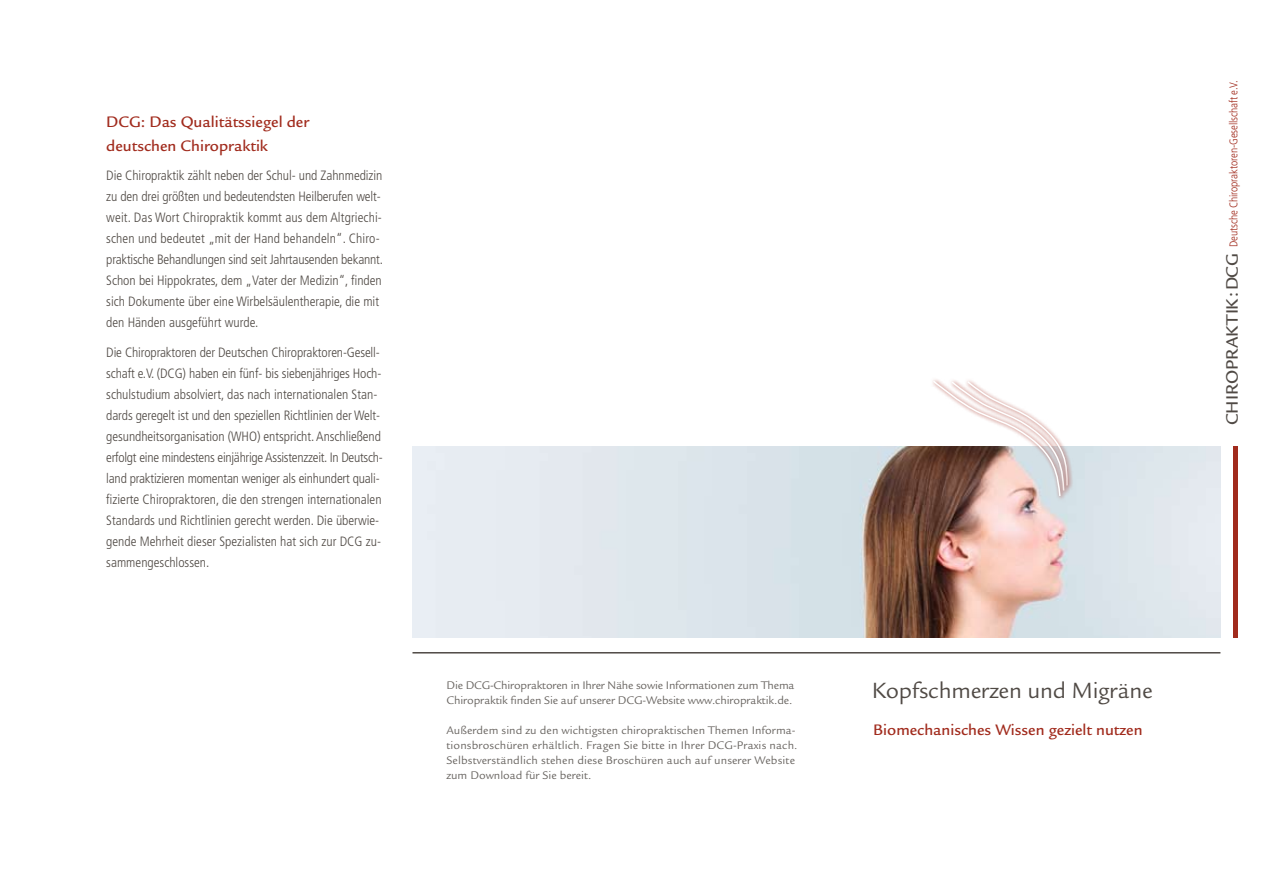
<style>
.page{position:relative;width:1263px;height:893px;background:#fff}
.page>*{position:absolute;margin:0;border:0;box-sizing:border-box;transform-origin:0 0}
.t1{font:24px "Legacy Sans";letter-spacing:-.01em;color:#504a45}
.t2{font:500 18px "Legacy Sans";letter-spacing:-.005em;color:#504a45}
.t3{font:500 16.5px/24px "Legacy Sans";color:#a12b1d}
.t4{font:300 condensed 13.5px/21px "Frutiger";letter-spacing:-.005em;color:#504a45}
.t5{font:12px/15px "Legacy Sans";letter-spacing:.005em;color:#696561}
.t6{font:300 condensed 11.25px "Frutiger";letter-spacing:-.01em;color:#a12b1d}
</style>
<div class="page">
<img style="left:412px;top:446px;width:808px;height:192px">
<hr style="left:412px;top:652px;width:808px;height:1px;background:#504a45">
<hr style="left:1233px;top:446px;width:4px;height:192px;background:#a12b1d">
<svg style="left:1113px;top:446px;width:6px;height:56px"></svg>
<svg style="left:930px;top:379px;width:183px;height:129px"></svg>
<svg style="left:932px;top:380px;width:138px;height:118px"></svg>
<p class="t3" style="left:106px;top:110px;width:205px">DCG: Das Qualitätssiegel der deutschen Chiropraktik</p>
<p class="t4" style="left:106px;top:165px;width:278px">Die Chiropraktik zählt neben der Schul- und Zahnmedizin zu den drei größten und bedeutendsten Heilberufen welt&shy;weit. Das Wort Chiropraktik kommt aus dem Altgriechi-- schen und bedeutet „mit der Hand behandeln“. Chiro&shy;praktische Behandlungen sind seit Jahrtausenden bekannt.<br>Schon bei Hippokrates, dem „Vater der Medizin“, finden sich Dokumente über eine Wirbelsäulentherapie, die mit den Händen ausgeführt wurde.</p>
<p class="t4" style="left:106px;top:342px;width:277px">Die Chiropraktoren der Deutschen Chiropraktoren-Gesell&shy;schaft e.V. (DCG) haben ein fünf- bis siebenjähriges Hoch&shy;schulstudium absolviert, das nach internationalen Stan&shy;dards geregelt ist und den speziellen Richtlinien der Welt&shy;gesundheitsorganisation (WHO) entspricht. Anschließend erfolgt eine mindestens einjährige Assistenzzeit. In Deutsch&shy;land praktizieren momentan weniger als einhundert quali&shy;fizierte Chiropraktoren, die den strengen internationalen Standards und Richtlinien gerecht werden. Die überwie&shy;gende Mehrheit dieser Spezialisten hat sich zur DCG zu&shy;sammengeschlossen.</p>
<p class="t5" style="left:446px;top:678px;width:350px">Die DCG-Chiropraktoren in Ihrer Nähe sowie Informationen zum Thema<br>Chiropraktik finden Sie auf unserer DCG-Website www.chiropraktik.de.</p>
<p class="t5" style="left:446px;top:723px;width:353px">Außerdem sind zu den wichtigsten chiropraktischen Themen Informa&shy;tionsbroschüren erhältlich. Fragen Sie bitte in Ihrer DCG-Praxis nach.<br>Selbstverständlich stehen diese Broschüren auch auf unserer Website zum Download für Sie bereit.</p>
<p class="t6" style="left:1227px;top:247px;width:168px;rotate:-90deg">Deutsche Chiropraktoren-Gesellschaft e.V.</p>
<h2 class="t2" style="left:1222px;top:425px;width:174px;rotate:-90deg">chiropraktik:dCG</h2>
<h1 class="t1" style="left:872px;top:677px;width:282px">Kopfschmerzen und Migräne</h1>
<p class="t3" style="left:873px;top:718px;width:271px">Biomechanisches Wissen gezielt nutzen</p>
</div>
